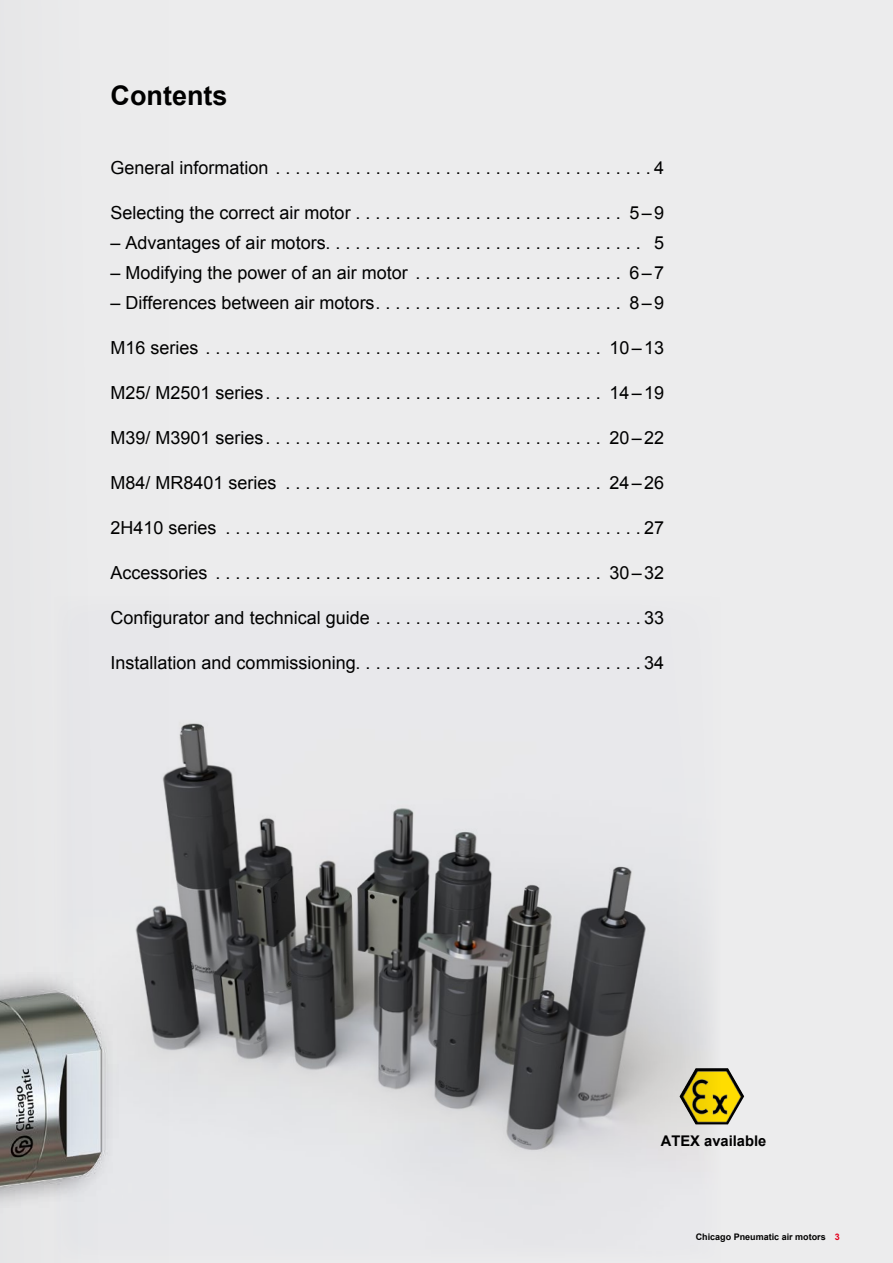
<style>
.page{position:relative;width:893px;height:1263px;background:#ececed}
.page>*{position:absolute;margin:0;border:0;box-sizing:border-box;transform-origin:0 0}
.t1{font:700 27px "Arial";color:#000}
.t2{font:18px "Arial";color:#000}
.t3{font:700 14.7px "Arial";color:#000}
.t4{font:700 9px "Arial";color:#000}
.s1{color:#e3001e}
</style>
<div class="page">
<img style="left:720px;top:1068px;width:24px;height:56px">
<img style="left:0;top:974px;width:54px;height:234px">
<img style="left:54px;top:723px;width:666px;height:477px">
<h1 class="t1" style="left:111px;top:77px;width:118px">Contents</h1>
<p class="t2" style="left:111px;top:156px;width:555px">General information . . . . . . . . . . . . . . . . . . . . . . . . . . . . . . . . . . . . . 4</p>
<p class="t2" style="left:111px;top:201px;width:555px">Selecting the correct air motor........................... 5–9</p>
<p class="t2" style="left:111px;top:231px;width:555px">– Advantages of air motors . . . . . . . . . . . . . . . . . . . . . . . . . . . . . . . . 5</p>
<p class="t2" style="left:111px;top:261px;width:555px">– Modifying the power of an air motor . . . . . . . . . . . . . . . . . . . . 6–7</p>
<p class="t2" style="left:111px;top:291px;width:555px">– Differences between air motors . . . . . . . . . . . . . . . . . . . . . . . . 8–9</p>
<p class="t2" style="left:111px;top:336px;width:555px">M16 series . . . . . . . . . . . . . . . . . . . . . . . . . . . . . . . . . . . . . . . 10–13</p>
<p class="t2" style="left:111px;top:381px;width:555px">M25/ M2501 series . . . . . . . . . . . . . . . . . . . . . . . . . . . . . . . . . 14–19</p>
<p class="t2" style="left:111px;top:426px;width:555px">M39/ M3901 series . . . . . . . . . . . . . . . . . . . . . . . . . . . . . . . . . . 20–22</p>
<p class="t2" style="left:111px;top:471px;width:555px">M84/ MR8401 series . . . . . . . . . . . . . . . . . . . . . . . . . . . . . . . . 24–26</p>
<p class="t2" style="left:111px;top:516px;width:555px">2H410 series . . . . . . . . . . . . . . . . . . . . . . . . . . . . . . . . . . . . . . . . . 27</p>
<p class="t2" style="left:111px;top:561px;width:555px">Accessories . . . . . . . . . . . . . . . . . . . . . . . . . . . . . . . . . . . . . . . 30–32</p>
<p class="t2" style="left:111px;top:606px;width:555px">Configurator and technical guide . . . . . . . . . . . . . . . . . . . . . . . . . . 33</p>
<p class="t2" style="left:111px;top:651px;width:555px">Installation and commissioning . . . . . . . . . . . . . . . . . . . . . . . . . . . . 34</p>
<p class="t3" style="left:661px;top:1131px;width:107px">ATEX available</p>
<p class="t4" style="left:696px;top:1231px;width:146px">Chicago Pneumatic air motors <span class="s1">3</span></p>
</div>
